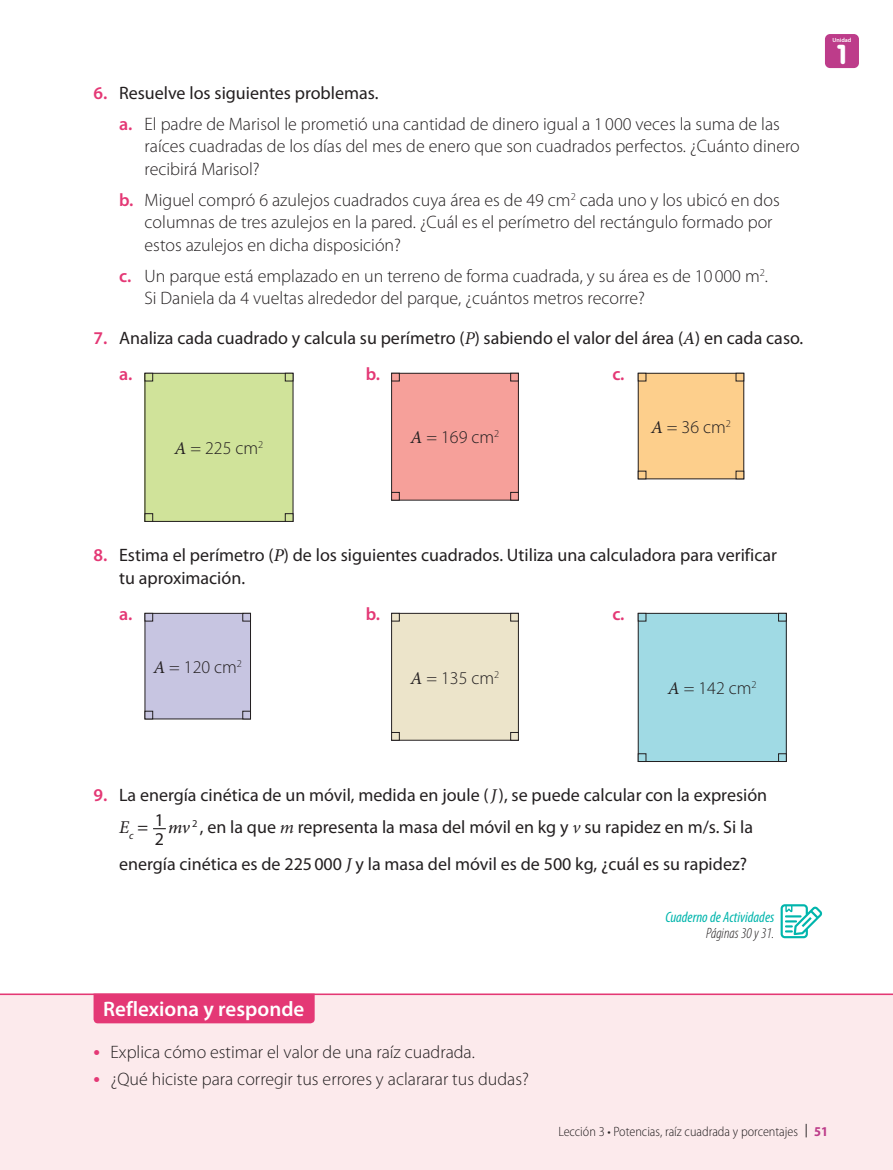
<style>
.page{position:relative;width:893px;height:1170px;background:#fff}
.page>*{position:absolute;margin:0;border:0;box-sizing:border-box;transform-origin:0 0}
.t1{font:900 27px "VAG Rounded Std";color:#fff}
.t2{font:600 21px "Myriad Pro";color:#fff}
.t3{font:300 18px/22.5px "Myriad Pro";color:#231f20}
.t4{font:18px/35.8px "Myriad Pro";color:#231f20}
.t5{font:600 18px "Myriad Pro";color:#e43875}
.t6{font:italic condensed 15px "Myriad Pro";color:#00b5ac}
.t7{font:italic 300 condensed 15px "Myriad Pro";color:#231f20}
.t8{font:300 semi-condensed 13.5px "Myriad Pro";color:#231f20}
.t9{font:600 6px "Myriad Pro";color:#fff}
.s1{font-weight:600;color:#e43875}
.s2{font-weight:400}
.s3{font-family:"Minion Pro";font-style:italic}
.s4{font-family:"Minion Pro";font-weight:500;font-style:italic}
.s5{font-family:"Minion Pro";font-weight:400;font-style:italic}
.s6{font-size:10.5px}
.s7{font-weight:600;font-size:21px;color:#e43875}
.s8{font-weight:700;color:#bd3c8a}
</style>
<div class="page">
<div style="left:0;top:993px;width:893px;height:176px;background:#fceaec"></div>
<hr style="left:0;top:993px;width:893px;height:1px;background:#e43875">
<div style="left:145px;top:373px;width:148px;height:148px;background:#d0e39a"></div>
<div style="left:145px;top:373px;width:8px;height:8px;border:1px solid #231f20"></div>
<div style="left:285px;top:373px;width:8px;height:8px;border:1px solid #231f20"></div>
<div style="left:145px;top:513px;width:8px;height:8px;border:1px solid #231f20"></div>
<div style="left:285px;top:513px;width:8px;height:8px;border:1px solid #231f20"></div>
<div style="left:392px;top:373px;width:126px;height:127px;background:#f6a09a"></div>
<div style="left:391px;top:373px;width:128px;height:127px;border:1px solid #231f20"></div>
<div style="left:391px;top:373px;width:9px;height:8px;border:1px solid #231f20"></div>
<div style="left:510px;top:373px;width:9px;height:8px;border:1px solid #231f20"></div>
<div style="left:391px;top:492px;width:9px;height:8px;border:1px solid #231f20"></div>
<div style="left:510px;top:492px;width:9px;height:8px;border:1px solid #231f20"></div>
<div style="left:638px;top:373px;width:106px;height:106px;background:#fdcf8c"></div>
<div style="left:638px;top:373px;width:106px;height:106px;border:1px solid #231f20"></div>
<div style="left:736px;top:373px;width:8px;height:8px;border:1px solid #231f20"></div>
<div style="left:638px;top:373px;width:8px;height:8px;border:1px solid #231f20"></div>
<div style="left:638px;top:470px;width:8px;height:9px;border:1px solid #231f20"></div>
<div style="left:638px;top:613px;width:148px;height:148px;background:#a0dae4"></div>
<div style="left:638px;top:613px;width:149px;height:148px;border:1px solid #231f20"></div>
<div style="left:638px;top:613px;width:8px;height:8px;border:1px solid #231f20"></div>
<div style="left:778px;top:613px;width:9px;height:8px;border:1px solid #231f20"></div>
<div style="left:638px;top:753px;width:8px;height:8px;border:1px solid #231f20"></div>
<div style="left:778px;top:753px;width:9px;height:8px;border:1px solid #231f20"></div>
<div style="left:392px;top:613px;width:126px;height:127px;background:#ece4ca"></div>
<div style="left:391px;top:613px;width:128px;height:127px;border:1px solid #231f20"></div>
<div style="left:391px;top:613px;width:9px;height:8px;border:1px solid #231f20"></div>
<div style="left:510px;top:613px;width:9px;height:8px;border:1px solid #231f20"></div>
<div style="left:391px;top:732px;width:9px;height:8px;border:1px solid #231f20"></div>
<div style="left:510px;top:732px;width:9px;height:8px;border:1px solid #231f20"></div>
<div style="left:145px;top:613px;width:105px;height:106px;background:#c7c5e1"></div>
<div style="left:145px;top:613px;width:106px;height:106px;border:1px solid #231f20"></div>
<div style="left:242px;top:613px;width:9px;height:8px;border:1px solid #231f20"></div>
<div style="left:242px;top:710px;width:9px;height:9px;border:1px solid #231f20"></div>
<div style="left:145px;top:613px;width:8px;height:8px;border:1px solid #231f20"></div>
<div style="left:145px;top:710px;width:8px;height:9px;border:1px solid #231f20"></div>
<svg style="left:153px;top:828px;width:13px;height:1px"></svg>
<div style="left:94px;top:993px;width:221px;height:30px;background:#e43875"></div>
<svg style="left:781px;top:904px;width:41px;height:34px"></svg>
<div style="left:825px;top:34px;width:34px;height:34px;background:#bd3c8a;border-radius:5px"></div>
<p class="t9" style="left:832px;top:36px;width:20px">Unidad</p>
<p class="t3" style="left:119px;top:77px;width:662px;line-height:31px;text-indent:-26px"><span class="s1">6.</span> <span class="s2">Resuelve los siguientes problemas.<br></span><span class="s1">a.</span> El padre de Marisol le prometió una cantidad de dinero igual a 1 000 veces la suma de las</p>
<p class="t3" style="left:145px;top:135px;width:657px">raíces cuadradas de los días del mes de enero que son cuadrados perfectos. ¿Cuánto dinero recibirá Marisol?</p>
<p class="t3" style="left:145px;top:188px;width:637px;text-indent:-26px"><span class="s1">b.</span> Miguel compró 6 azulejos cuadrados cuya área es de 49 cm<sup>2</sup> cada uno y los ubicó en dos columnas de tres azulejos en la pared. ¿Cuál es el perímetro del rectángulo formado por estos azulejos en dicha disposición?</p>
<p class="t3" style="left:145px;top:264px;width:625px;text-indent:-26px"><span class="s1">c.</span> Un parque está emplazado en un terreno de forma cuadrada, y su área es de 10 000 m<sup>2</sup>.<br>Si Daniela da 4 vueltas alrededor del parque, ¿cuántos metros recorre?</p>
<p class="t4" style="left:119px;top:319px;width:686px;text-indent:-26px"><span class="s1">7.</span> Analiza cada cuadrado y calcula su perímetro (<span class="s3">P</span>) sabiendo el valor del área (<span class="s4">A</span>) en cada caso. <span class="s1">a.</span></p>
<p class="t5" style="left:366px;top:362px;width:16px">b.</p>
<p class="t5" style="left:612px;top:362px;width:14px">c.</p>
<p class="t3" style="left:175px;top:436px;width:90px"><span class="s5">A</span> = 225 cm<sup>2</sup></p>
<p class="t3" style="left:411px;top:426px;width:90px"><span class="s5">A</span> = 169 cm<sup>2</sup></p>
<p class="t3" style="left:651px;top:415px;width:81px"><span class="s5">A</span> = 36 cm<sup>2</sup></p>
<h1 class="t1" style="left:837px;top:38px;width:10px">1</h1>
<p class="t4" style="left:119px;top:543px;width:659px;line-height:22.5px;text-indent:-26px"><span class="s1">8.</span> Estima el perímetro (<span class="s4">P</span>) de los siguientes cuadrados. Utiliza una calculadora para verificar tu aproximación.</p>
<p class="t5" style="left:612px;top:602px;width:14px">c.</p>
<p class="t5" style="left:366px;top:602px;width:16px">b.</p>
<p class="t5" style="left:119px;top:602px;width:15px">a.</p>
<p class="t3" style="left:153px;top:655px;width:90px"><span class="s5">A</span> = 120 cm<sup>2</sup></p>
<p class="t3" style="left:411px;top:666px;width:90px"><span class="s5">A</span> = 135 cm<sup>2</sup></p>
<p class="t3" style="left:668px;top:676px;width:90px"><span class="s5">A</span> = 142 cm<sup>2</sup></p>
<p class="t4" style="left:119px;top:781px;width:650px;line-height:28px;text-indent:-26px"><span class="s1">9.</span> La energía cinética de un móvil, medida en joule (<span class="s3">J</span>), se puede calcular con la expresión<br><span class="s3">E</span><sub>c</sub> = 1<span class="s4">mv</span><span class="s6">2</span></p>
<p class="t4" style="left:119px;top:807px;width:636px;line-height:37.5px;text-indent:81px">, en la que <span class="s3">m</span> representa la masa del móvil en kg y <span class="s3">v</span> su rapidez en m/s. Si la energía cinética es de 225000 <span class="s3">J</span> y la masa del móvil es de 500 kg, ¿cuál es su rapidez?</p>
<p class="t4" style="left:155px;top:821px;width:11px">2</p>
<p class="t2" style="left:103px;top:995px;width:203px">Reflexiona y responde</p>
<p class="t3" style="left:94px;top:1040px;width:383px"><span class="s7">•</span> Explica cómo estimar el valor de una raíz cuadrada.</p>
<p class="t3" style="left:94px;top:1067px;width:437px"><span class="s7">•</span> ¿Qué hiciste para corregir tus errores y aclararar tus dudas?</p>
<p class="t6" style="left:665px;top:908px;width:110px">Cuaderno de Actividades</p>
<p class="t7" style="left:706px;top:924px;width:70px">Páginas 30 y 31.</p>
<p class="t8" style="left:558px;top:1123px;width:271px">Lección 3 • Potencias, raíz cuadrada y porcentajes <span class="s2">|</span> <span class="s8">51</span></p>
</div>
